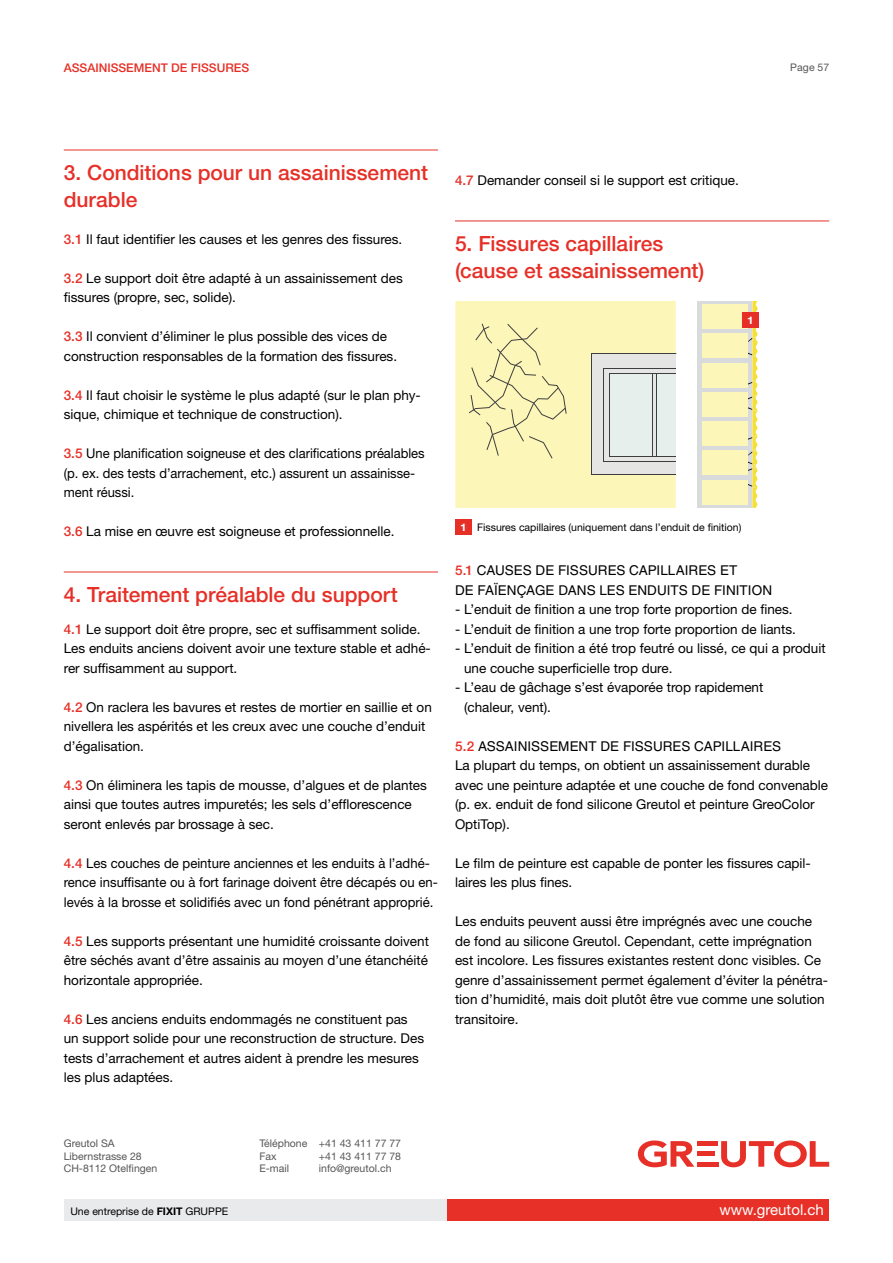
<style>
.page{position:relative;width:893px;height:1263px;background:#fff}
.page>*{position:absolute;margin:0;border:0;box-sizing:border-box;transform-origin:0 0}
.t1{font:500 21px/27px "Helvetica Neue LT Std";color:#e63027}
.t2{font:15px "Helvetica Neue LT Std";color:#fff}
.t3{font:13.5px/19.5px "Helvetica Neue LT Std";color:#000}
.t4{font:13.5px/19.5px "Helvetica Neue LT Std";color:#000;scale:.96 1}
.t5{font:13.5px/19.5px "Helvetica LT Std";color:#000}
.t6{font:500 12px "Helvetica Neue LT Std";color:#e63027}
.t7{font:10.5px/12.6px "Helvetica Neue LT Std";color:#565655}
.t8{font:10.5px "Helvetica Neue LT Std";color:#000}
.t9{font:700 10.5px "Helvetica Neue LT Std";color:#fff;scale:1.12 1}
.s1{font-weight:500;color:#e63027}
.s2{font-weight:700;color:#fff}
.s3{font-family:"Helvetica Neue LT Std";font-weight:500;color:#e63027}
.s4{font-weight:700}
</style>
<div class="page">
<div style="left:455px;top:301px;width:221px;height:207px;background:#fcf6b8"></div>
<div style="left:697px;top:301px;width:55px;height:207px;background:#d9dadb"></div>
<div style="left:591px;top:354px;width:85px;height:120px;background:#e5e5e3"></div>
<div style="left:610px;top:373px;width:66px;height:83px;background:#e7efed"></div>
<svg style="left:652px;top:374px;width:5px;height:82px"></svg>
<hr style="left:591px;top:354px;width:85px;height:1px;background:#3e3d40">
<hr style="left:604px;top:368px;width:72px;height:1px;background:#3e3d40">
<hr style="left:609px;top:373px;width:67px;height:1px;background:#3e3d40">
<hr style="left:591px;top:474px;width:85px;height:1px;background:#3e3d40">
<hr style="left:604px;top:461px;width:72px;height:1px;background:#3e3d40">
<hr style="left:610px;top:456px;width:66px;height:1px;background:#3e3d40">
<hr style="left:591px;top:354px;width:1px;height:120px;background:#3e3d40">
<hr style="left:604px;top:368px;width:1px;height:93px;background:#3e3d40">
<hr style="left:609px;top:373px;width:1px;height:83px;background:#3e3d40">
<svg style="left:469px;top:323px;width:97px;height:136px;background:#f1ebb1"></svg>
<svg style="left:736px;top:301px;width:22px;height:207px"></svg>
<div style="left:702px;top:304px;width:46px;height:24px;background:#fcf6b8"></div>
<div style="left:702px;top:334px;width:46px;height:24px;background:#fcf6b8"></div>
<div style="left:702px;top:363px;width:46px;height:24px;background:#fcf6b8"></div>
<div style="left:702px;top:392px;width:46px;height:25px;background:#fcf6b8"></div>
<div style="left:702px;top:422px;width:46px;height:24px;background:#fcf6b8"></div>
<div style="left:702px;top:451px;width:46px;height:24px;background:#fcf6b8"></div>
<div style="left:702px;top:480px;width:46px;height:24px;background:#fcf6b8"></div>
<div style="left:742px;top:313px;width:17px;height:15px;background:#e63027"></div>
<div style="left:455px;top:520px;width:17px;height:15px;background:#e63027"></div>
<hr style="left:64px;top:150px;width:374px;height:1px;background:#e63027">
<hr style="left:64px;top:572px;width:374px;height:1px;background:#e63027">
<hr style="left:455px;top:221px;width:374px;height:1px;background:#e63027">
<div style="left:446px;top:1199px;width:383px;height:21px;background:#e73027"></div>
<div style="left:64px;top:1199px;width:382px;height:21px;background:#e9eaeb"></div>
<svg style="left:638px;top:1140px;width:56px;height:27px"></svg>
<div style="left:697px;top:1141px;width:21px;height:5px;background:#e73027"></div>
<div style="left:697px;top:1151px;width:17px;height:5px;background:#e73027"></div>
<div style="left:697px;top:1162px;width:22px;height:5px;background:#e73027"></div>
<svg style="left:721px;top:1140px;width:108px;height:27px"></svg>
<p class="t6" style="left:64px;top:61px;width:187px">ASSAINISSEMENT DE FISSURES</p>
<p class="t7" style="left:790px;top:61px;width:41px">Page 57</p>
<h1 class="t1" style="left:64px;top:159px;width:366px">3. Conditions pour un assainissement durable</h1>
<p class="t3" style="left:64px;top:229px;width:340px"><span class="s1">3.1</span> Il faut identifier les causes et les genres des fissures.</p>
<p class="t3" style="left:64px;top:268px;width:341px"><span class="s1">3.2</span> Le support doit être adapté à un assainissement des fissures (propre, sec, solide).</p>
<p class="t3" style="left:64px;top:326px;width:335px"><span class="s1">3.3</span> Il convient d’éliminer le plus possible des vices de construction responsables de la formation des fissures.</p>
<p class="t3" style="left:64px;top:385px;width:359px"><span class="s1">3.4</span> Il faut choisir le système le plus adapté (sur le plan phy&shy;sique, chimique et technique de construction).</p>
<p class="t4" style="left:64px;top:443px;width:377px"><span class="s1">3.5</span> Une planification soigneuse et des clarifications préalables (p. ex. des tests d’arrachement, etc.) assurent un assainisse&shy;ment réussi.</p>
<p class="t3" style="left:64px;top:521px;width:332px"><span class="s1">3.6</span> La mise en œuvre est soigneuse et professionnelle.</p>
<h1 class="t1" style="left:64px;top:581px;width:336px">4. Traitement préalable du support</h1>
<p class="t3" style="left:64px;top:619px;width:369px"><span class="s1">4.1</span> Le support doit être propre, sec et suffisamment solide.<br>Les enduits anciens doivent avoir une texture stable et adhé&shy;rer suffisamment au support.</p>
<p class="t3" style="left:64px;top:697px;width:370px"><span class="s1">4.2</span> On raclera les bavures et restes de mortier en saillie et on nivellera les aspérités et les creux avec une couche d’enduit d’égalisation.</p>
<p class="t3" style="left:64px;top:775px;width:365px"><span class="s1">4.3</span> On éliminera les tapis de mousse, d’algues et de plantes ainsi que toutes autres impuretés; les sels d’efflorescence seront enlevés par brossage à sec.</p>
<p class="t3" style="left:64px;top:853px;width:376px"><span class="s1">4.4</span> Les couches de peinture anciennes et les enduits à l’adhé&shy;rence insuffisante ou à fort farinage doivent être décapés ou en&shy;levés à la brosse et solidifiés avec un fond pénétrant approprié.</p>
<p class="t3" style="left:64px;top:931px;width:367px;text-align:justify"><span class="s1">4.5</span> Les supports présentant une humidité croissante doivent être séchés avant d’être assainis au moyen d’une étanchéité horizontale appropriée.</p>
<p class="t3" style="left:64px;top:1009px;width:362px"><span class="s1">4.6</span> Les anciens enduits endommagés ne constituent pas un support solide pour une reconstruction de structure. Des tests d’arrachement et autres aident à prendre les mesures les plus adaptées.</p>
<p class="t3" style="left:455px;top:170px;width:285px"><span class="s1">4.7</span> Demander conseil si le support est critique.</p>
<h1 class="t1" style="left:455px;top:230px;width:251px">5. Fissures capillaires (cause et assainissement)</h1>
<p class="t9" style="left:747px;top:314px;width:7px">1</p>
<p class="t8" style="left:460px;top:521px;width:283px"><span class="s2">1</span> Fissures capillaires (uniquement dans l’enduit de finition)</p>
<p class="t5" style="left:455px;top:561px;width:319px"><span class="s3">5.1</span> CAUSES DE FISSURES CAPILLAIRES ET<br>DE FAÏENÇAGE DANS LES ENDUITS DE FINITION</p>
<p class="t3" style="left:455px;top:599px;width:339px">- L’enduit de finition a une trop forte proportion de fines.</p>
<p class="t3" style="left:455px;top:619px;width:342px">- L’enduit de finition a une trop forte proportion de liants.</p>
<p class="t3" style="left:464px;top:638px;width:363px;text-indent:-9px">- L’enduit de finition a été trop feutré ou lissé, ce qui a produit une couche superficielle trop dure.</p>
<p class="t3" style="left:464px;top:677px;width:301px;text-indent:-9px">- L’eau de gâchage s’est évaporée trop rapidement (chaleur, vent).</p>
<p class="t5" style="left:455px;top:736px;width:328px"><span class="s3">5.2</span> ASSAINISSEMENT DE FISSURES CAPILLAIRES</p>
<p class="t3" style="left:455px;top:755px;width:375px">La plupart du temps, on obtient un assainissement durable avec une peinture adaptée et une couche de fond convenable (p. ex. enduit de fond silicone Greutol et peinture GreoColor OptiTop).</p>
<p class="t3" style="left:455px;top:853px;width:357px">Le film de peinture est capable de ponter les fissures capil&shy;laires les plus fines.</p>
<p class="t3" style="left:455px;top:911px;width:375px">Les enduits peuvent aussi être imprégnés avec une couche de fond au silicone Greutol. Cependant, cette imprégnation est incolore. Les fissures existantes restent donc visibles. Ce genre d’assainissement permet également d’éviter la pénétra&shy;tion d’humidité, mais doit plutôt être vue comme une solution transitoire.</p>
<p class="t7" style="left:64px;top:1137px;width:95px">Greutol SA<br>Libernstrasse 28<br>CH-8112 Otelfingen</p>
<p class="t7" style="left:259px;top:1137px;width:143px">Téléphone +41 43 411 77 77<br>Fax</p>
<p class="t7" style="left:319px;top:1149px;width:84px">+41 43 411 77 78</p>
<p class="t7" style="left:259px;top:1162px;width:31px">E-mail</p>
<p class="t7" style="left:319px;top:1162px;width:74px">info@greutol.ch</p>
<p class="t8" style="left:70px;top:1205px;width:159px">Une entreprise de <span class="s4">FIXIT</span> GRUPPE</p>
<p class="t2" style="left:719px;top:1201px;width:106px">www.greutol.ch</p>
</div>
